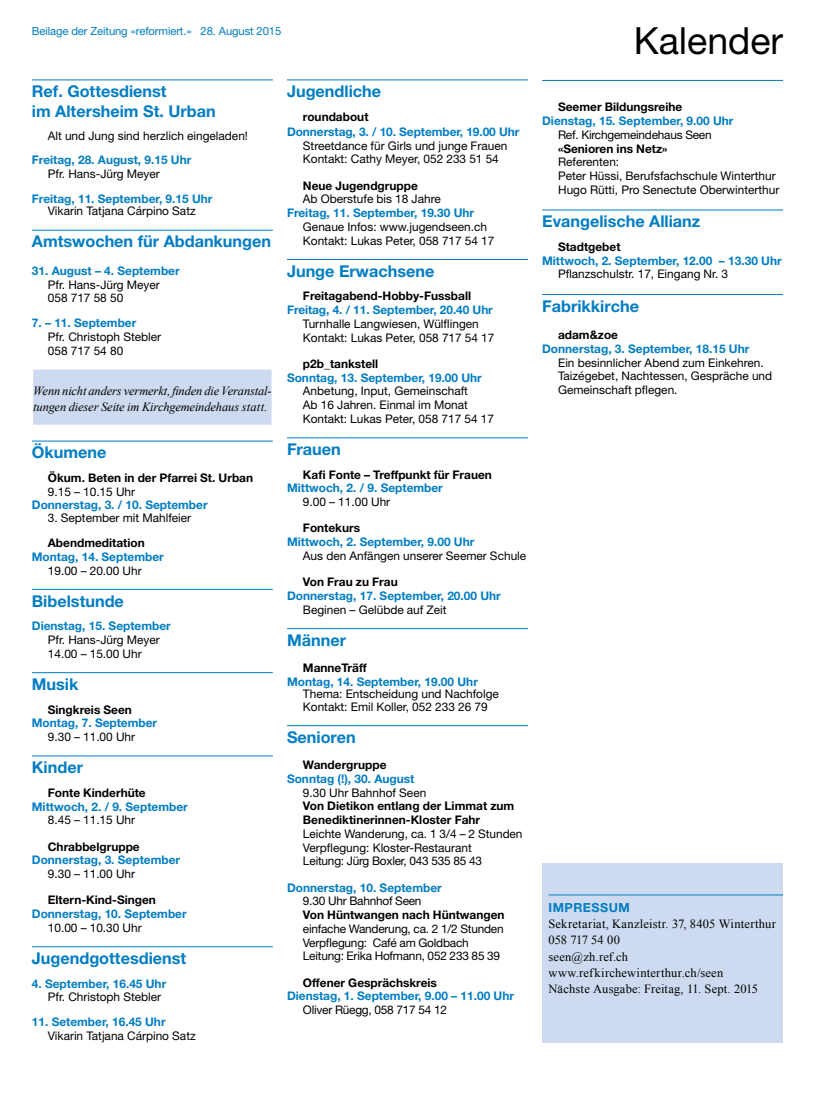
<style>
.page{position:relative;width:815px;height:1106px;background:#fff}
.page>*{position:absolute;margin:0;border:0;box-sizing:border-box;transform-origin:0 0}
.t1{font:37.5px "Helvetica Neue LT Pro";color:#000}
.t2{font:700 16.25px/19.5px "Helvetica Neue LT Pro";color:#007dc3}
.t3{font:12.5px/16.2px "Times New Roman";letter-spacing:.015em;color:#000}
.t4{font:italic 12.5px/16.2px "Times New Roman";letter-spacing:-.015em;color:#000}
.t5{font:700 12.5px "Helvetica Neue LT Pro";letter-spacing:.04em;color:#007dc3}
.t6{font:11.88px/13.8px "Helvetica Neue LT Pro";color:#000}
.t7{font:700 11.88px "Helvetica Neue LT Pro";color:#007dc3}
.t8{font:700 11.88px/13.8px "Helvetica Neue LT Pro";color:#000}
.t9{font:11.88px/13.8px "Helvetica Neue LT Pro";letter-spacing:-.02em;color:#000}
.t10{font:11.25px "Helvetica Neue LT Pro";letter-spacing:-.01em;color:#007dc3}
</style>
<div class="page">
<div style="left:542px;top:862px;width:241px;height:180px;background:#cddaf0"></div>
<hr style="left:32px;top:79px;width:241px;height:1px;background:#007dc3">
<hr style="left:32px;top:230px;width:241px;height:1px;background:#007dc3">
<hr style="left:32px;top:440px;width:241px;height:1px;background:#007dc3">
<hr style="left:32px;top:589px;width:241px;height:1px;background:#007dc3">
<hr style="left:32px;top:672px;width:241px;height:1px;background:#007dc3">
<hr style="left:32px;top:755px;width:241px;height:1px;background:#007dc3">
<hr style="left:32px;top:946px;width:241px;height:1px;background:#007dc3">
<div style="left:33px;top:369px;width:239px;height:56px;background:#cddaf0"></div>
<div style="left:32px;top:368px;width:241px;height:58px;border:1px solid #fff"></div>
<hr style="left:287px;top:79px;width:241px;height:1px;background:#007dc3">
<hr style="left:287px;top:259px;width:241px;height:1px;background:#007dc3">
<hr style="left:287px;top:437px;width:241px;height:1px;background:#007dc3">
<hr style="left:287px;top:628px;width:241px;height:1px;background:#007dc3">
<hr style="left:287px;top:725px;width:241px;height:1px;background:#007dc3">
<hr style="left:542px;top:80px;width:241px;height:1px;background:#007dc3">
<hr style="left:542px;top:209px;width:241px;height:1px;background:#007dc3">
<hr style="left:542px;top:294px;width:241px;height:1px;background:#007dc3">
<hr style="left:549px;top:894px;width:234px;height:1px;background:#007dc3">
<p class="t10" style="left:32px;top:24px;width:251px">Beilage der Zeitung «reformiert.» 28. August 2015</p>
<h1 class="t1" style="left:634px;top:17px;width:151px">Kalender</h1>
<h2 class="t2" style="left:287px;top:81px;width:96px">Jugendliche</h2>
<p class="t8" style="left:303px;top:109px;width:67px">roundabout</p>
<p class="t7" style="left:287px;top:124px;width:234px">Donnerstag, 3. / 10. September, 19.00 Uhr</p>
<p class="t6" style="left:303px;top:138px;width:206px">Streetdance für Girls und junge Frauen<br>Kontakt: Cathy Meyer, 052 233 51 54</p>
<p class="t8" style="left:303px;top:178px;width:116px">Neue Jugendgruppe</p>
<p class="t6" style="left:303px;top:192px;width:139px">Ab Oberstufe bis 18 Jahre</p>
<p class="t7" style="left:287px;top:205px;width:189px">Freitag, 11. September, 19.30 Uhr</p>
<p class="t6" style="left:303px;top:219px;width:193px">Genaue Infos: www.jugendseen.ch<br>Kontakt: Lukas Peter, 058 717 54 17</p>
<h2 class="t2" style="left:287px;top:260px;width:149px">Junge Erwachsene</h2>
<p class="t8" style="left:303px;top:289px;width:170px">Freitagabend-Hobby-Fussball</p>
<p class="t7" style="left:287px;top:302px;width:207px">Freitag, 4. / 11. September, 20.40 Uhr</p>
<p class="t6" style="left:303px;top:316px;width:193px">Turnhalle Langwiesen, Wülflingen<br>Kontakt: Lukas Peter, 058 717 54 17</p>
<p class="t8" style="left:303px;top:356px;width:77px">p2b_tankstell</p>
<p class="t7" style="left:287px;top:370px;width:196px">Sonntag, 13. September, 19.00 Uhr</p>
<p class="t6" style="left:303px;top:384px;width:192px">Anbetung, Input, Gemeinschaft<br>Ab 16 Jahren. Einmal im Monat<br>Kontakt: Lukas Peter, 058 717 54 17</p>
<h2 class="t2" style="left:287px;top:439px;width:55px">Frauen</h2>
<p class="t8" style="left:303px;top:467px;width:191px">Kafi Fonte – Treffpunkt für Frauen</p>
<p class="t7" style="left:287px;top:481px;width:157px">Mittwoch, 2. / 9. September</p>
<p class="t6" style="left:303px;top:495px;width:89px">9.00 – 11.00 Uhr</p>
<p class="t8" style="left:303px;top:521px;width:59px">Fontekurs</p>
<p class="t7" style="left:287px;top:534px;width:189px">Mittwoch, 2. September, 9.00 Uhr</p>
<p class="t6" style="left:303px;top:548px;width:225px">Aus den Anfängen unserer Seemer Schule</p>
<p class="t8" style="left:303px;top:575px;width:96px">Von Frau zu Frau</p>
<p class="t7" style="left:287px;top:588px;width:215px">Donnerstag, 17. September, 20.00 Uhr</p>
<p class="t6" style="left:303px;top:602px;width:145px">Beginen – Gelübde auf Zeit</p>
<h2 class="t2" style="left:287px;top:629px;width:60px">Männer</h2>
<p class="t8" style="left:303px;top:660px;width:65px">ManneTräff</p>
<p class="t7" style="left:287px;top:674px;width:192px">Montag, 14. September, 19.00 Uhr</p>
<p class="t6" style="left:303px;top:687px;width:197px;line-height:12.5px">Thema: Entscheidung und Nachfolge<br>Kontakt: Emil Koller, 052 233 26 79</p>
<h2 class="t2" style="left:287px;top:726px;width:70px">Senioren</h2>
<p class="t8" style="left:303px;top:757px;width:85px">Wandergruppe</p>
<p class="t7" style="left:287px;top:771px;width:129px">Sonntag (!), 30. August</p>
<p class="t6" style="left:303px;top:785px;width:125px">9.30 Uhr Bahnhof Seen</p>
<p class="t8" style="left:303px;top:799px;width:213px">Von Dietikon entlang der Limmat zum<br>Benediktinerinnen-Kloster Fahr</p>
<p class="t6" style="left:303px;top:826px;width:221px">Leichte Wanderung, ca. 1 3/4 – 2 Stunden<br>Verpflegung: Kloster-Restaurant<br>Leitung: Jürg Boxler, 043 535 85 43</p>
<p class="t7" style="left:287px;top:880px;width:156px">Donnerstag, 10. September</p>
<p class="t9" style="left:303px;top:894px;width:120px">9.30 Uhr Bahnhof Seen</p>
<p class="t8" style="left:303px;top:907px;width:203px">Von Hüntwangen nach Hüntwangen</p>
<p class="t9" style="left:303px;top:921px;width:202px">einfache Wanderung, ca. 2 1/2 Stunden<br>Verpflegung: Café am Goldbach<br>Leitung: Erika Hofmann, 052 233 85 39</p>
<p class="t8" style="left:303px;top:975px;width:135px">Offener Gesprächskreis</p>
<p class="t7" style="left:287px;top:988px;width:229px">Dienstag, 1. September, 9.00 – 11.00 Uhr</p>
<p class="t9" style="left:303px;top:1002px;width:146px">Oliver Rüegg, 058 717 54 12</p>
<h2 class="t2" style="left:32px;top:81px;width:185px">Ref. Gottesdienst<br>im Altersheim St. Urban</h2>
<p class="t6" style="left:48px;top:129px;width:202px">Alt und Jung sind herzlich eingeladen!</p>
<p class="t7" style="left:32px;top:152px;width:161px">Freitag, 28. August, 9.15 Uhr</p>
<p class="t6" style="left:48px;top:166px;width:113px">Pfr. Hans-Jürg Meyer</p>
<p class="t7" style="left:32px;top:191px;width:182px">Freitag, 11. September, 9.15 Uhr</p>
<p class="t6" style="left:48px;top:204px;width:149px">Vikarin Tatjana Cárpino Satz</p>
<h2 class="t2" style="left:32px;top:231px;width:241px">Amtswochen für Abdankungen</h2>
<p class="t7" style="left:32px;top:263px;width:149px">31. August – 4. September</p>
<p class="t6" style="left:48px;top:277px;width:113px">Pfr. Hans-Jürg Meyer<br>058 717 58 50</p>
<p class="t7" style="left:32px;top:316px;width:106px">7. – 11. September</p>
<p class="t6" style="left:48px;top:330px;width:115px">Pfr. Christoph Stebler<br>058 717 54 80</p>
<p class="t4" style="left:33px;top:382px;width:240px">Wenn nicht anders vermerkt, finden die Veranstal&shy;tungen dieser Seite im Kirchgemeindehaus statt.</p>
<h2 class="t2" style="left:32px;top:442px;width:76px">Ökumene</h2>
<p class="t8" style="left:48px;top:470px;width:207px">Ökum. Beten in der Pfarrei St. Urban</p>
<p class="t6" style="left:48px;top:484px;width:89px">9.15 – 10.15 Uhr</p>
<p class="t7" style="left:32px;top:498px;width:177px">Donnerstag, 3. / 10. September</p>
<p class="t6" style="left:48px;top:510px;width:145px">3. September mit Mahlfeier</p>
<p class="t8" style="left:48px;top:535px;width:98px">Abendmeditation</p>
<p class="t7" style="left:32px;top:549px;width:133px">Montag, 14. September</p>
<p class="t6" style="left:48px;top:563px;width:95px">19.00 – 20.00 Uhr</p>
<h2 class="t2" style="left:32px;top:590px;width:94px">Bibelstunde</h2>
<p class="t7" style="left:32px;top:618px;width:140px">Dienstag, 15. September</p>
<p class="t6" style="left:48px;top:632px;width:113px">Pfr. Hans-Jürg Meyer<br>14.00 – 15.00 Uhr</p>
<h2 class="t2" style="left:32px;top:673px;width:48px">Musik</h2>
<p class="t8" style="left:48px;top:702px;width:86px">Singkreis Seen</p>
<p class="t7" style="left:32px;top:715px;width:127px">Montag, 7. September</p>
<p class="t6" style="left:48px;top:729px;width:89px">9.30 – 11.00 Uhr</p>
<h2 class="t2" style="left:32px;top:757px;width:53px">Kinder</h2>
<p class="t8" style="left:48px;top:785px;width:99px">Fonte Kinderhüte</p>
<p class="t7" style="left:32px;top:799px;width:157px">Mittwoch, 2. / 9. September</p>
<p class="t6" style="left:48px;top:813px;width:89px">8.45 – 11.15 Uhr</p>
<p class="t8" style="left:48px;top:839px;width:93px">Chrabbelgruppe</p>
<p class="t7" style="left:32px;top:852px;width:150px">Donnerstag, 3. September</p>
<p class="t6" style="left:48px;top:866px;width:89px">9.30 – 11.00 Uhr</p>
<p class="t8" style="left:48px;top:893px;width:110px">Eltern-Kind-Singen</p>
<p class="t7" style="left:32px;top:906px;width:156px">Donnerstag, 10. September</p>
<p class="t6" style="left:48px;top:920px;width:95px">10.00 – 10.30 Uhr</p>
<h2 class="t2" style="left:32px;top:947px;width:156px">Jugendgottesdienst</h2>
<p class="t7" style="left:32px;top:976px;width:136px">4. September, 16.45 Uhr</p>
<p class="t6" style="left:48px;top:990px;width:115px">Pfr. Christoph Stebler</p>
<p class="t7" style="left:32px;top:1014px;width:135px">11. Setember, 16.45 Uhr</p>
<p class="t6" style="left:48px;top:1028px;width:149px">Vikarin Tatjana Cárpino Satz</p>
<p class="t8" style="left:558px;top:100px;width:126px">Seemer Bildungsreihe</p>
<p class="t7" style="left:542px;top:113px;width:193px">Dienstag, 15. September, 9.00 Uhr</p>
<p class="t9" style="left:558px;top:127px;width:155px">Ref. Kirchgemeindehaus Seen</p>
<p class="t8" style="left:558px;top:141px;width:111px">«Senioren ins Netz»</p>
<p class="t6" style="left:558px;top:155px;width:223px">Referenten:<br>Peter Hüssi, Berufsfachschule Winterthur<br>Hugo Rütti, Pro Senectute Oberwinterthur</p>
<h2 class="t2" style="left:542px;top:211px;width:160px">Evangelische Allianz</h2>
<p class="t8" style="left:558px;top:239px;width:64px">Stadtgebet</p>
<p class="t7" style="left:542px;top:253px;width:241px">Mittwoch, 2. September, 12.00 – 13.30 Uhr</p>
<p class="t6" style="left:558px;top:267px;width:172px">Pflanzschulstr. 17, Eingang Nr. 3</p>
<h2 class="t2" style="left:542px;top:296px;width:98px">Fabrikkirche</h2>
<p class="t8" style="left:558px;top:328px;width:62px">adam&amp;zoe</p>
<p class="t7" style="left:542px;top:341px;width:209px">Donnerstag, 3. September, 18.15 Uhr</p>
<p class="t6" style="left:558px;top:355px;width:216px">Ein besinnlicher Abend zum Einkehren.<br>Taizégebet, Nachtessen, Gespräche und<br>Gemeinschaft pflegen.</p>
<p class="t5" style="left:549px;top:899px;width:83px">IMPRESSUM</p>
<p class="t3" style="left:549px;top:915px;width:229px">Sekretariat, Kanzleistr. 37, 8405 Winterthur<br>058 717 54 00<br>seen@zh.ref.ch www.refkirchewinterthur.ch/seen<br>Nächste Ausgabe: Freitag, 11. Sept. 2015</p>
</div>
